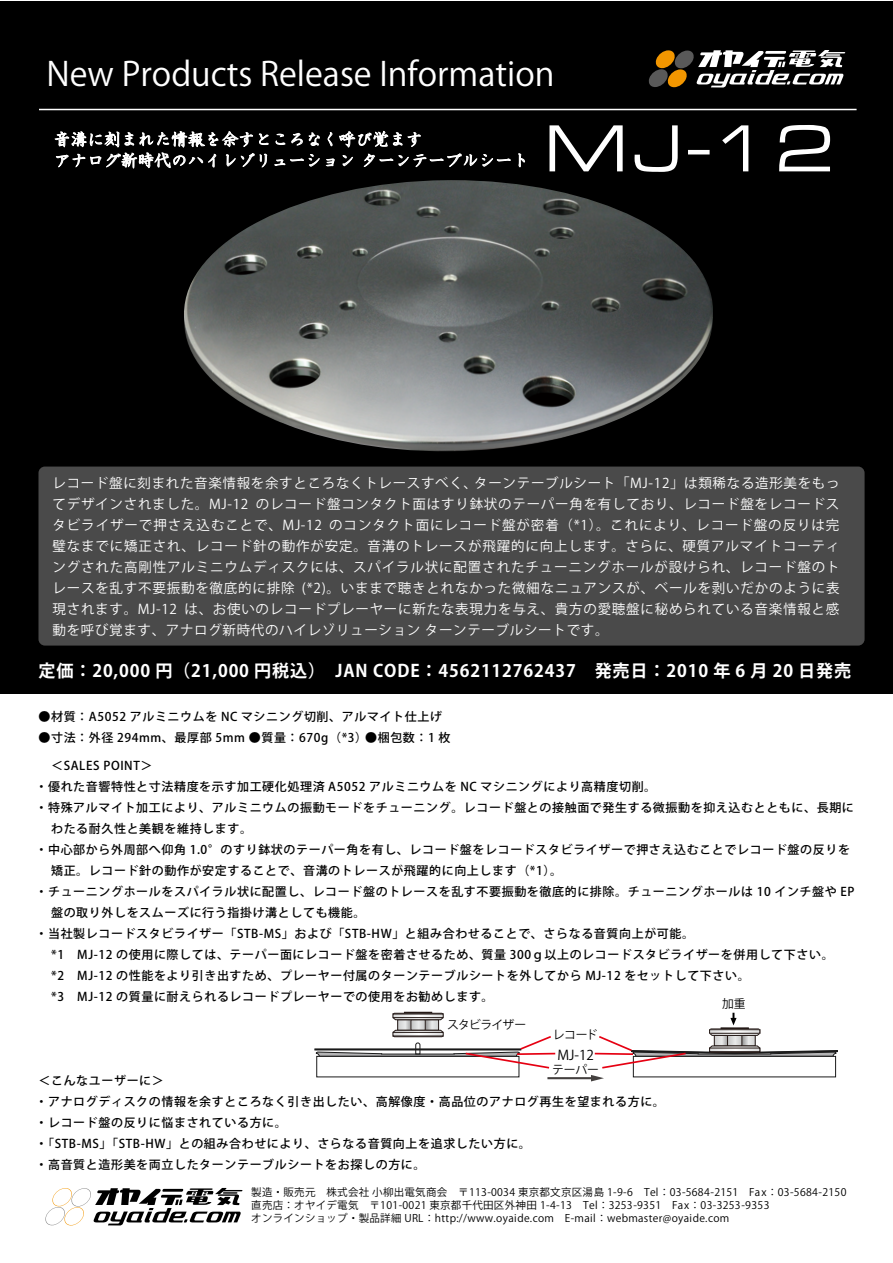
<style>
.page{position:relative;width:893px;height:1263px;background:#fff}
.page>*{position:absolute;margin:0;border:0;box-sizing:border-box;transform-origin:0 0}
.t1{font:69px "Eurostile Extended Roman DTC";color:#fff}
.t2{font:33px "Koz Go Pro";color:#fff}
.t3{font:700 17.1px "Koz Go Pro";letter-spacing:.05em;color:#fff}
.t4{font:16.8px/21px "HG Seikaishotai PRO";color:#fff}
.t5{font:13.5px/21px "Koz Go Pro";letter-spacing:.05em;color:#fff;text-align:justify}
.t6{font:13.5px "Koz Go Pro";color:#000}
.t7{font:500 12px/21px "Koz Go Pro";letter-spacing:.05em;color:#000}
.t8{font:11.85px "Koz Go Pro";letter-spacing:-.04em;color:#000}
.t9{font:11.85px "Koz Go Pro";letter-spacing:-.06em;color:#000}
.t10{font:10.5px/12.8px "Koz Go Pro";letter-spacing:.025em;color:#000}
</style>
<div class="page">
<div style="left:0;top:1px;width:893px;height:692px;background:#000"></div>
<hr style="left:39px;top:109px;width:817px;height:1px;background:#fff">
<svg style="left:276px;top:134px;width:9px;height:11px"></svg>
<svg style="left:291px;top:133px;width:12px;height:12px"></svg>
<svg style="left:309px;top:132px;width:11px;height:14px"></svg>
<svg style="left:55px;top:131px;width:213px;height:38px"></svg>
<svg style="left:275px;top:154px;width:45px;height:13px"></svg>
<svg style="left:326px;top:130px;width:185px;height:38px"></svg>
<svg style="left:518px;top:153px;width:7px;height:14px"></svg>
<svg style="left:45px;top:1188px;width:198px;height:37px"></svg>
<svg style="left:648px;top:50px;width:198px;height:37px"></svg>
<div style="left:38px;top:467px;width:826px;height:179px;background:#4a4a4a;border-radius:6px"></div>
<img style="left:184px;top:180px;width:529px;height:272px">
<div style="left:315px;top:1049px;width:206px;height:1px;background:#000;border:1px solid #1b1b1b"></div>
<svg style="left:316px;top:1012px;width:522px;height:69px"></svg>
<h2 class="t2" style="left:47px;top:53px;width:509px">New Products Release Information</h2>
<h3 class="t4" style="left:54px;top:129px;width:477px">音溝に刻まれた情報を余すところなく呼び覚ます<br>アナログ新時代のハイレゾリューション ターンテーブルシート</h3>
<h1 class="t1" style="left:543px;top:112px;width:291px">MJ-12</h1>
<p class="t5" style="left:52px;top:473px;width:789px">レコード盤に刻まれた音楽情報を余すところなくトレースすべく、ターンテーブルシート「MJ-12」は類稀なる造形美をもってデザインされました。MJ-12 のレコード盤コンタクト面はすり鉢状のテーパー角を有しており、レコード盤をレコードスタビライザーで押さえ込むことで、MJ-12 のコンタクト面にレコード盤が密着（*1）。これにより、レコード盤の反りは完璧なまでに矯正され、レコード針の動作が安定。音溝のトレースが飛躍的に向上します。さらに、硬質アルマイトコーティングされた高剛性アルミニウムディスクには、スパイラル状に配置されたチューニングホールが設けられ、レコード盤のトレースを乱す不要振動を徹底的に排除 (*2)。いままで聴きとれなかった微細なニュアンスが、ベールを剥いだかのように表現されます。MJ-12 は、お使いのレコードプレーヤーに新たな表現力を与え、貴方の愛聴盤に秘められている音楽情報と感動を呼び覚ます、アナログ新時代のハイレゾリューション ターンテーブルシートです。</p>
<h3 class="t3" style="left:38px;top:660px;width:814px">定価：20,000 円（21,000 円税込）　JAN CODE：4562112762437　発売日：2010 年 6 月 20 日発売</h3>
<p class="t7" style="left:38px;top:706px;width:405px">●材質：A5052 アルミニウムを NC マシニング切削、アルマイト仕上げ</p>
<p class="t7" style="left:38px;top:727px;width:413px">●寸法：外径 294mm、最厚部 5mm ●質量：670g（*3）●梱包数：1 枚</p>
<p class="t7" style="left:35px;top:756px;width:820px">　＜SALES POINT＞<br>・優れた音響特性と寸法精度を示す加工硬化処理済 A5052 アルミニウムを NC マシニングにより高精度切削。<br>・特殊アルマイト加工により、アルミニウムの振動モードをチューニング。レコード盤との接触面で発生する微振動を抑え込むとともに、長期に　わたる耐久性と美観を維持します。<br>・中心部から外周部へ仰角 1.0°のすり鉢状のテーパー角を有し、レコード盤をレコードスタビライザーで押さえ込むことでレコード盤の反りを　矯正。レコード針の動作が安定することで、音溝のトレースが飛躍的に向上します（*1）。<br>・チューニングホールをスパイラル状に配置し、レコード盤のトレースを乱す不要振動を徹底的に排除。チューニングホールは 10 インチ盤や EP　盤の取り外しをスムーズに行う指掛け溝としても機能。<br>・当社製レコードスタビライザー「STB-MS」および「STB-HW」と組み合わせることで、さらなる音質向上が可能。<br>　*1　MJ-12 の使用に際しては、テーパー面にレコード盤を密着させるため、質量 300ｇ以上のレコードスタビライザーを併用して下さい。　*2　MJ-12 の性能をより引き出すため、プレーヤー付属のターンテーブルシートを外してから MJ-12 をセットして下さい。<br>　*3　MJ-12 の質量に耐えられるレコードプレーヤーでの使用をお勧めします。</p>
<p class="t8" style="left:722px;top:996px;width:25px">加重</p>
<p class="t9" style="left:447px;top:1017px;width:80px">スタビライザー</p>
<p class="t8" style="left:553px;top:1027px;width:46px">レコード</p>
<p class="t8" style="left:552px;top:1062px;width:48px">テーパー</p>
<p class="t6" style="left:557px;top:1046px;width:38px">MJ-12</p>
<p class="t7" style="left:35px;top:1071px;width:631px">＜こんなユーザーに＞<br>・アナログディスクの情報を余すところなく引き出したい、高解像度・高品位のアナログ再生を望まれる方に。・レコード盤の反りに悩まされている方に。<br>・「STB-MS」「STB-HW」との組み合わせにより、さらなる音質向上を追求したい方に。<br>・高音質と造形美を両立したターンテーブルシートをお探しの方に。</p>
<p class="t10" style="left:251px;top:1186px;width:597px">製造・販売元　株式会社 小柳出電気商会　〒113-0034 東京都文京区湯島 1-9-6 Tel：03-5684-2151　Fax：03-5684-2150直売店：オヤイデ電気　〒101-0021 東京都千代田区外神田 1-4-13 Tel：3253-9351　Fax：03-3253-9353<br>オンラインショップ・製品詳細 URL：http://www.oyaide.com E-mail：webmaster@oyaide.com</p>
</div>
